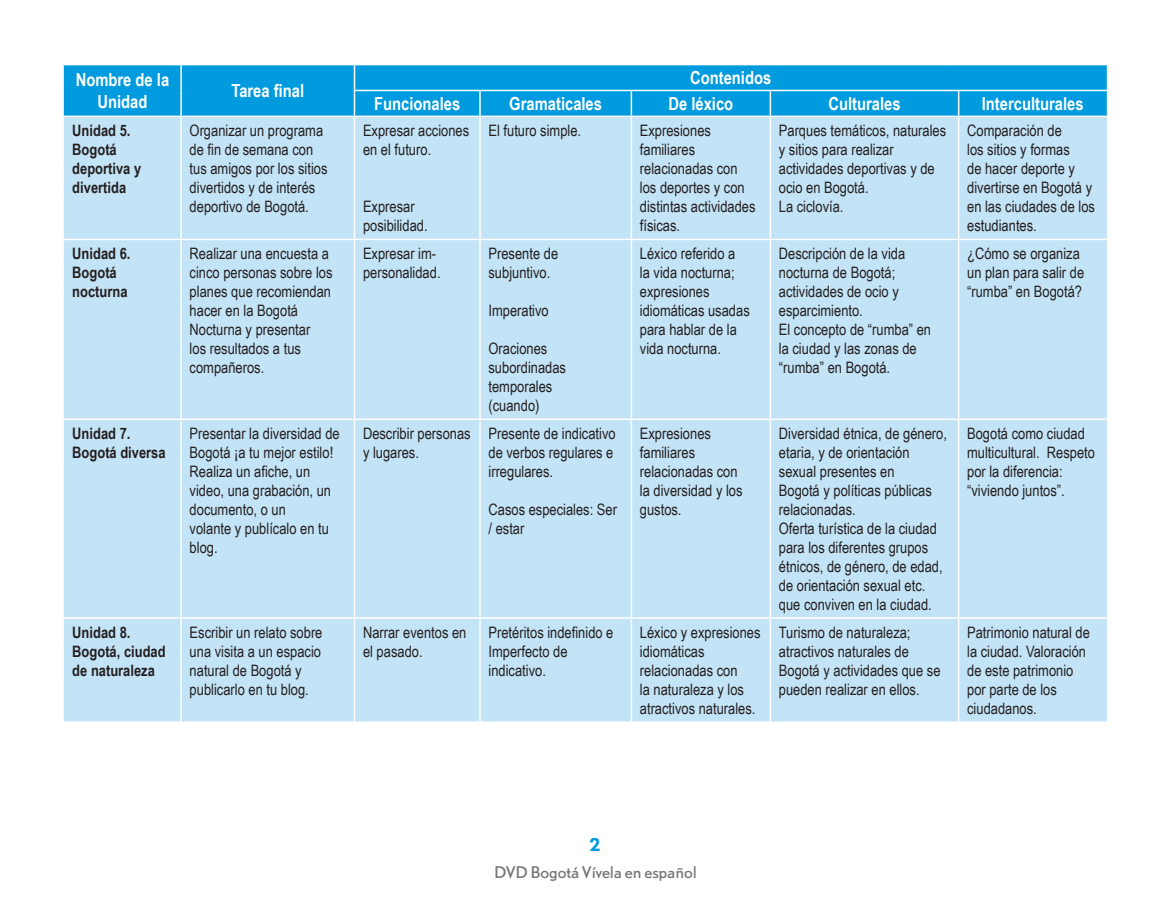
<style>
.page{position:relative;width:1170px;height:915px;background:#fff}
.page>*{position:absolute;margin:0;border:0;box-sizing:border-box;transform-origin:0 0}
.t1{font:700 18px/21.6px "Arial Narrow";color:#fff;text-align:center}
.t2{font:700 16.5px "DTL Nobel T";color:#009bde}
.t3{font:15.75px/18.9px "Arial Narrow";color:#231f20}
.t4{font:700 15.75px/18.9px "Arial Narrow";color:#231f20}
.t5{font:15px "DTL Nobel T";letter-spacing:-.01em;color:#757679}
</style>
<div class="page">
<svg style="left:64px;top:65px;width:1042px;height:51px;background:#059dde"></svg>
<div style="left:64px;top:117px;width:1042px;height:604px;background:#c3e3f6"></div>
<hr style="left:180px;top:65px;width:2px;height:25px;background:#fff">
<hr style="left:180px;top:90px;width:2px;height:26px;background:#fff">
<hr style="left:354px;top:90px;width:126px;height:1px;background:#fff">
<svg style="left:354px;top:65px;width:1px;height:51px"></svg>
<hr style="left:480px;top:90px;width:151px;height:1px;background:#fff">
<svg style="left:479px;top:91px;width:1px;height:25px"></svg>
<hr style="left:631px;top:90px;width:139px;height:1px;background:#fff">
<hr style="left:630px;top:91px;width:2px;height:25px;background:#fff">
<hr style="left:770px;top:90px;width:188px;height:1px;background:#fff">
<hr style="left:769px;top:91px;width:2px;height:25px;background:#fff">
<hr style="left:958px;top:90px;width:148px;height:1px;background:#fff">
<hr style="left:957px;top:91px;width:2px;height:25px;background:#fff">
<hr style="left:64px;top:238px;width:117px;height:2px;background:#fff">
<hr style="left:181px;top:238px;width:173px;height:2px;background:#fff">
<hr style="left:354px;top:238px;width:126px;height:2px;background:#fff">
<hr style="left:480px;top:238px;width:151px;height:2px;background:#fff">
<hr style="left:631px;top:238px;width:139px;height:2px;background:#fff">
<hr style="left:770px;top:238px;width:188px;height:2px;background:#fff">
<hr style="left:958px;top:238px;width:148px;height:2px;background:#fff">
<hr style="left:180px;top:117px;width:2px;height:121px;background:#fff">
<hr style="left:354px;top:117px;width:1px;height:121px;background:#fff">
<hr style="left:479px;top:117px;width:1px;height:121px;background:#fff">
<hr style="left:630px;top:117px;width:2px;height:121px;background:#fff">
<hr style="left:769px;top:117px;width:2px;height:121px;background:#fff">
<hr style="left:957px;top:117px;width:2px;height:121px;background:#fff">
<hr style="left:180px;top:240px;width:2px;height:178px;background:#fff">
<hr style="left:354px;top:240px;width:1px;height:178px;background:#fff">
<hr style="left:479px;top:240px;width:1px;height:178px;background:#fff">
<hr style="left:630px;top:240px;width:2px;height:178px;background:#fff">
<hr style="left:769px;top:240px;width:2px;height:178px;background:#fff">
<hr style="left:957px;top:240px;width:2px;height:178px;background:#fff">
<hr style="left:64px;top:418px;width:117px;height:2px;background:#fff">
<hr style="left:181px;top:418px;width:173px;height:2px;background:#fff">
<hr style="left:180px;top:420px;width:2px;height:197px;background:#fff">
<hr style="left:354px;top:418px;width:126px;height:2px;background:#fff">
<hr style="left:354px;top:420px;width:1px;height:197px;background:#fff">
<hr style="left:480px;top:418px;width:151px;height:2px;background:#fff">
<hr style="left:479px;top:420px;width:1px;height:197px;background:#fff">
<hr style="left:631px;top:418px;width:139px;height:2px;background:#fff">
<hr style="left:630px;top:420px;width:2px;height:197px;background:#fff">
<hr style="left:770px;top:418px;width:188px;height:2px;background:#fff">
<hr style="left:769px;top:420px;width:2px;height:197px;background:#fff">
<hr style="left:958px;top:418px;width:148px;height:2px;background:#fff">
<hr style="left:957px;top:420px;width:2px;height:197px;background:#fff">
<hr style="left:64px;top:617px;width:117px;height:1px;background:#fff">
<hr style="left:181px;top:617px;width:173px;height:1px;background:#fff">
<hr style="left:180px;top:618px;width:2px;height:103px;background:#fff">
<hr style="left:354px;top:617px;width:126px;height:1px;background:#fff">
<hr style="left:354px;top:618px;width:1px;height:103px;background:#fff">
<hr style="left:480px;top:617px;width:151px;height:1px;background:#fff">
<hr style="left:479px;top:618px;width:1px;height:103px;background:#fff">
<hr style="left:631px;top:617px;width:139px;height:1px;background:#fff">
<hr style="left:630px;top:618px;width:2px;height:103px;background:#fff">
<hr style="left:770px;top:617px;width:188px;height:1px;background:#fff">
<hr style="left:769px;top:618px;width:2px;height:103px;background:#fff">
<hr style="left:958px;top:617px;width:148px;height:1px;background:#fff">
<hr style="left:957px;top:618px;width:2px;height:103px;background:#fff">
<p class="t1" style="left:76px;top:68px;width:95px">Nombre de la<br>Unidad</p>
<p class="t1" style="left:231px;top:79px;width:74px">Tarea final</p>
<p class="t1" style="left:690px;top:66px;width:83px">Contenidos</p>
<p class="t1" style="left:374px;top:92px;width:88px">Funcionales</p>
<p class="t1" style="left:509px;top:92px;width:94px">Gramaticales</p>
<p class="t1" style="left:668px;top:92px;width:66px">De léxico</p>
<p class="t1" style="left:828px;top:92px;width:74px">Culturales</p>
<p class="t1" style="left:981px;top:92px;width:103px">Interculturales</p>
<p class="t4" style="left:72px;top:120px;width:70px">Unidad 5.<br>Bogotá deportiva y divertida</p>
<p class="t3" style="left:190px;top:121px;width:139px">Organizar un programa de fin de semana con tus amigos por los sitios divertidos y de interés deportivo de Bogotá.</p>
<p class="t3" style="left:363px;top:121px;width:108px">Expresar acciones en el futuro.</p>
<p class="t3" style="left:363px;top:196px;width:66px">Expresar posibilidad.</p>
<p class="t3" style="left:488px;top:121px;width:94px">El futuro simple.</p>
<p class="t3" style="left:640px;top:121px;width:117px">Expresiones familiares relacionadas con los deportes y con distintas actividades físicas.</p>
<p class="t3" style="left:778px;top:121px;width:169px">Parques temáticos, naturales y sitios para realizar actividades deportivas y de ocio en Bogotá.<br>La ciclovía.</p>
<p class="t3" style="left:967px;top:121px;width:129px">Comparación de<br>los sitios y formas<br>de hacer deporte y divertirse en Bogotá y en las ciudades de los estudiantes.</p>
<p class="t4" style="left:72px;top:243px;width:60px">Unidad 6.<br>Bogotá nocturna</p>
<p class="t3" style="left:190px;top:244px;width:144px">Realizar una encuesta a cinco personas sobre los planes que recomiendan hacer en la Bogotá<br>Nocturna y presentar<br>los resultados a tus compañeros.</p>
<p class="t3" style="left:363px;top:244px;width:79px">Expresar im&shy;personalidad.</p>
<p class="t3" style="left:488px;top:244px;width:71px">Presente de subjuntivo.</p>
<p class="t3" style="left:488px;top:300px;width:62px">Imperativo</p>
<p class="t3" style="left:488px;top:338px;width:79px">Oraciones subordinadas temporales (cuando)</p>
<p class="t4" style="left:72px;top:423px;width:95px">Unidad 7.<br>Bogotá diversa</p>
<p class="t3" style="left:190px;top:423px;width:152px">Presentar la diversidad de<br>Bogotá ¡a tu mejor estilo!<br>Realiza un afiche, un video, una grabación, un documento, o un<br>volante y publícalo en tu blog.</p>
<p class="t3" style="left:363px;top:423px;width:109px">Describir personas y lugares.</p>
<p class="t3" style="left:488px;top:423px;width:129px">Presente de indicativo de verbos regulares e irregulares.</p>
<p class="t3" style="left:488px;top:499px;width:130px">Casos especiales: Ser / estar</p>
<p class="t3" style="left:640px;top:244px;width:111px">Léxico referido a<br>la vida nocturna; expresiones idiomáticas usadas para hablar de la vida nocturna.</p>
<p class="t3" style="left:778px;top:244px;width:154px">Descripción de la vida nocturna de Bogotá; actividades de ocio y esparcimiento.<br>El concepto de “rumba” en la ciudad y las zonas de “rumba” en Bogotá.</p>
<p class="t3" style="left:967px;top:244px;width:119px">¿Cómo se organiza un plan para salir de “rumba” en Bogotá?</p>
<p class="t3" style="left:640px;top:423px;width:104px">Expresiones familiares relacionadas con la diversidad y los gustos.</p>
<p class="t3" style="left:778px;top:423px;width:169px">Diversidad étnica, de género, etaria, y de orientación sexual presentes en<br>Bogotá y políticas públicas relacionadas.<br>Oferta turística de la ciudad para los diferentes grupos étnicos, de género, de edad, de orientación sexual etc. que conviven en la ciudad.</p>
<p class="t3" style="left:967px;top:423px;width:129px">Bogotá como ciudad multicultural. Respeto por la diferencia: “viviendo juntos”.</p>
<p class="t4" style="left:72px;top:622px;width:95px">Unidad 8.<br>Bogotá, ciudad de naturaleza</p>
<p class="t3" style="left:190px;top:622px;width:134px">Escribir un relato sobre una visita a un espacio natural de Bogotá y publicarlo en tu blog.</p>
<p class="t3" style="left:363px;top:622px;width:105px">Narrar eventos en el pasado.</p>
<p class="t3" style="left:488px;top:622px;width:126px">Pretéritos indefinido e<br>Imperfecto de indicativo.</p>
<p class="t3" style="left:640px;top:622px;width:122px">Léxico y expresiones idiomáticas relacionadas con<br>la naturaleza y los atractivos naturales.</p>
<p class="t3" style="left:778px;top:622px;width:163px">Turismo de naturaleza; atractivos naturales de<br>Bogotá y actividades que se pueden realizar en ellos.</p>
<p class="t3" style="left:967px;top:622px;width:124px">Patrimonio natural de la ciudad. Valoración de este patrimonio por parte de los ciudadanos.</p>
<p class="t2" style="left:589px;top:833px;width:13px">2</p>
<p class="t5" style="left:494px;top:862px;width:204px">DVD Bogotá Vívela en español</p>
</div>
